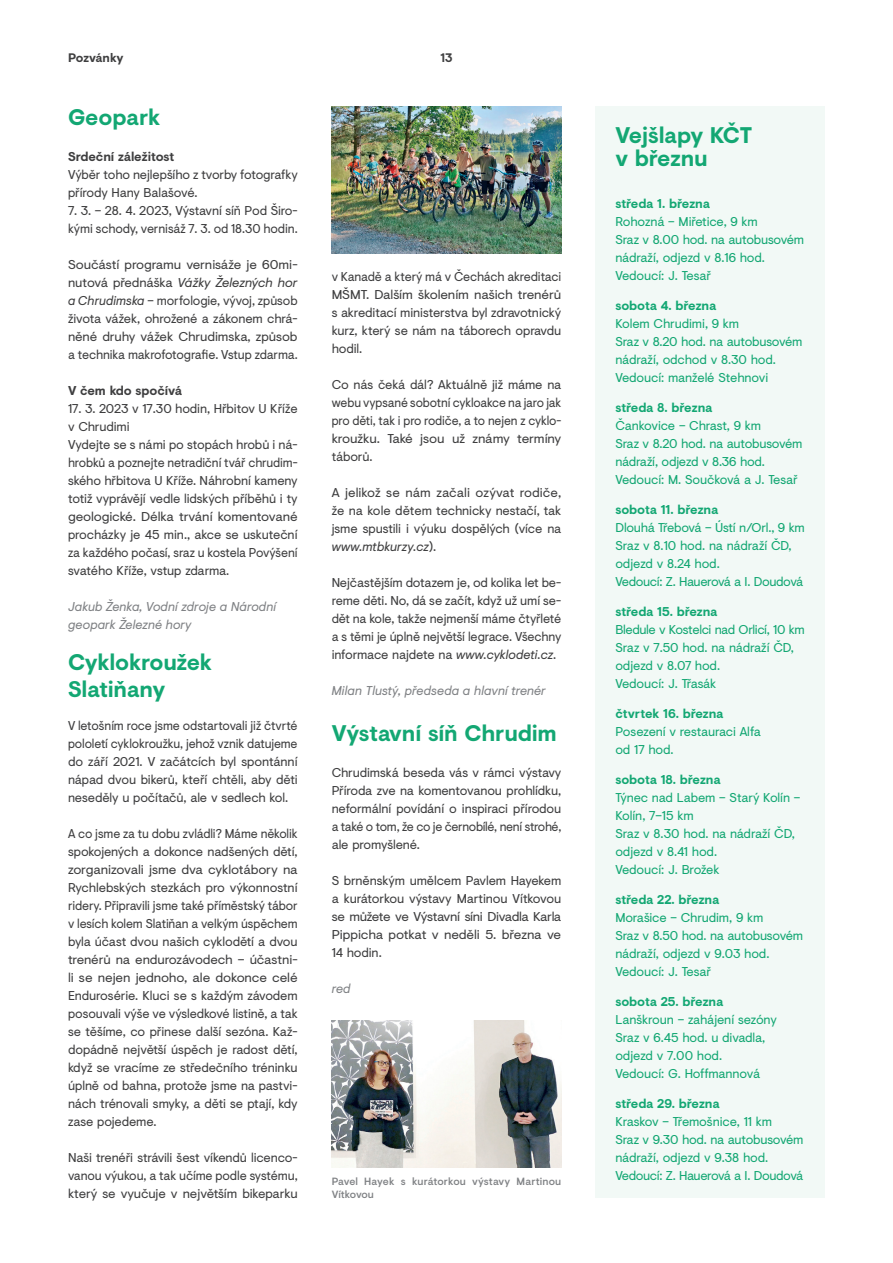
<style>
.page{position:relative;width:893px;height:1263px;background:#fff}
.page>*{position:absolute;margin:0;border:0;box-sizing:border-box;transform-origin:0 0}
.t1{font:700 22.5px/22.5px "Visuelt";letter-spacing:-.01em;color:#13a773}
.t2{font:12.75px/18px "Visuelt";letter-spacing:-.01em;color:#3e3e3f;text-align:justify}
.t3{font:12.75px/18px "Visuelt";letter-spacing:-.015em;color:#13a773}
.t4{font:12.75px/18px "Visuelt";letter-spacing:-.01em;color:#3e3e3f;text-align:justify;scale:.96 1}
.t5{font:12.75px/18px "Visuelt";letter-spacing:-.01em;color:#3e3e3f;text-align:justify;scale:1.04 1}
.t6{font:700 12.75px "Visuelt";letter-spacing:-.01em;color:#13a773}
.t7{font:italic 12.75px/18px "Visuelt";letter-spacing:-.005em;color:#808285}
.t8{font:700 12.75px "Visuelt";letter-spacing:-.01em;color:#3e3e3f}
.t9{font:700 12.3px "Visuelt";color:#3e3e3f}
.t10{font:500 10.5px/12.8px "Visuelt Pro";letter-spacing:.005em;color:#808285}
.s1{font-style:italic}
</style>
<div class="page">
<div style="left:595px;top:106px;width:230px;height:1092px;background:#f2f9f6"></div>
<img style="left:332px;top:1020px;width:229px;height:147px">
<img style="left:332px;top:106px;width:229px;height:147px">
<p class="t9" style="left:68px;top:49px;width:57px">Pozvánky</p>
<p class="t9" style="left:440px;top:49px;width:14px">13</p>
<h1 class="t1" style="left:68px;top:105px;width:94px">Geopark</h1>
<p class="t8" style="left:68px;top:147px;width:108px">Srdeční záležitost</p>
<p class="t2" style="left:68px;top:165px;width:231px">Výběr toho nejlepšího z tvorby fotografky přírody Hany Balašové.</p>
<p class="t2" style="left:68px;top:201px;width:231px">7. 3. – 28. 4. 2023, Výstavní síň Pod Širo&shy;kými schody, vernisáž 7. 3. od 18.30 hodin.</p>
<p class="t5" style="left:68px;top:255px;width:222px">Součástí programu vernisáže je 60mi&shy;nutová přednáška <span class="s1">Vážky Železných hor a Chrudimska</span> – morfologie, vývoj, způsob života vážek, ohrožené a zákonem chrá&shy;něné druhy vážek Chrudimska, způsob a technika makrofotografie. Vstup zdarma.</p>
<p class="t8" style="left:68px;top:381px;width:116px">V čem kdo spočívá</p>
<p class="t2" style="left:68px;top:399px;width:231px;text-align:left">17. 3. 2023 v 17.30 hodin, Hřbitov U Kříže v Chrudimi<br>Vydejte se s námi po stopách hrobů i ná&shy;hrobků a poznejte netradiční tvář chrudim&shy;ského hřbitova U Kříže. Náhrobní kameny totiž vyprávějí vedle lidských příběhů i ty geologické. Délka trvání komentované procházky je 45 min., akce se uskuteční za každého počasí, sraz u kostela Povýšení svatého Kříže, vstup zdarma.</p>
<p class="t7" style="left:68px;top:597px;width:210px">Jakub Ženka, Vodní zdroje a Národní geopark Železné hory</p>
<h1 class="t1" style="left:68px;top:648px;width:146px;line-height:27px">Cyklokroužek<br>Slatiňany</h1>
<p class="t4" style="left:68px;top:716px;width:241px">V letošním roce jsme odstartovali již čtvrté pololetí cyklokroužku, jehož vznik datujeme do září 2021. V začátcích byl spontánní nápad dvou bikerů, kteří chtěli, aby děti neseděly u počítačů, ale v sedlech kol.</p>
<p class="t4" style="left:68px;top:824px;width:241px">A co jsme za tu dobu zvládli? Máme několik spokojených a dokonce nadšených dětí, zorganizovali jsme dva cyklotábory na Rychlebských stezkách pro výkonnostní ridery. Připravili jsme také příměstský tábor v lesích kolem Slatiňan a velkým úspěchem byla účast dvou našich cyklodětí a dvou trenérů na endurozávodech – účastni&shy;li se nejen jednoho, ale dokonce celé Endurosérie. Kluci se s každým závodem posouvali výše ve výsledkové listině, a tak se těšíme, co přinese další sezóna. Kaž&shy;dopádně největší úspěch je radost dětí, když se vracíme ze středečního tréninku úplně od bahna, protože jsme na pastvi&shy;nách trénovali smyky, a děti se ptají, kdy zase pojedeme.</p>
<p class="t2" style="left:68px;top:1148px;width:231px">Naši trenéři strávili šest víkendů licenco&shy;vanou výukou, a tak učíme podle systému, který se vyučuje v největším bikeparku</p>
<p class="t2" style="left:332px;top:267px;width:231px">v Kanadě a který má v Čechách akreditaci MŠMT. Dalším školením našich trenérů s akreditací ministerstva byl zdravotnický kurz, který se nám na táborech opravdu hodil.</p>
<p class="t2" style="left:332px;top:375px;width:231px">Co nás čeká dál? Aktuálně již máme na webu vypsané sobotní cykloakce na jaro jak pro děti, tak i pro rodiče, a to nejen z cyklo&shy;kroužku. Také jsou už známy termíny táborů.</p>
<p class="t2" style="left:332px;top:483px;width:231px">A jelikož se nám začali ozývat rodiče, že na kole dětem technicky nestačí, tak jsme spustili i výuku dospělých (více na <span class="s1">www.mtbkurzy.cz</span>).</p>
<p class="t2" style="left:332px;top:573px;width:231px">Nejčastějším dotazem je, od kolika let be&shy;reme děti. No, dá se začít, když už umí se&shy;dět na kole, takže nejmenší máme čtyřleté a s těmi je úplně největší legrace. Všechny informace najdete na <span class="s1">www.cyklodeti.cz</span>.</p>
<p class="t7" style="left:332px;top:681px;width:216px">Milan Tlustý, předseda a hlavní trenér</p>
<h1 class="t1" style="left:332px;top:721px;width:227px">Výstavní síň Chrudim</h1>
<p class="t2" style="left:332px;top:763px;width:231px">Chrudimská beseda vás v rámci výstavy Příroda zve na komentovanou prohlídku, neformální povídání o inspiraci přírodou a také o tom, že co je černobílé, není strohé, ale promyšlené.</p>
<p class="t2" style="left:332px;top:871px;width:231px">S brněnským umělcem Pavlem Hayekem a kurátorkou výstavy Martinou Vítkovou se můžete ve Výstavní síni Divadla Karla Pippicha potkat v neděli 5. března ve 14 hodin.</p>
<p class="t7" style="left:332px;top:979px;width:21px">red</p>
<p class="t10" style="left:332px;top:1176px;width:231px">Pavel Hayek s kurátorkou výstavy Martinou<br>Vítkovou</p>
<h1 class="t1" style="left:615px;top:123px;width:138px">Vejšlapy KČT v březnu</h1>
<p class="t6" style="left:615px;top:194px;width:96px">středa 1. března</p>
<p class="t3" style="left:615px;top:212px;width:190px">Rohozná – Miřetice, 9 km<br>Sraz v 8.00 hod. na autobusovém nádraží, odjezd v 8.16 hod.<br>Vedoucí: J. Tesař</p>
<p class="t6" style="left:615px;top:296px;width:102px">sobota 4. března</p>
<p class="t3" style="left:615px;top:314px;width:189px">Kolem Chrudimi, 9 km<br>Sraz v 8.20 hod. na autobusovém nádraží, odchod v 8.30 hod.<br>Vedoucí: manželé Stehnovi</p>
<p class="t6" style="left:615px;top:398px;width:99px">středa 8. března</p>
<p class="t3" style="left:615px;top:416px;width:189px">Čankovice – Chrast, 9 km<br>Sraz v 8.20 hod. na autobusovém nádraží, odjezd v 8.36 hod.<br>Vedoucí: M. Součková a J. Tesař</p>
<p class="t6" style="left:615px;top:500px;width:104px">sobota 11. března</p>
<p class="t3" style="left:615px;top:518px;width:191px">Dlouhá Třebová – Ústí n/Orl., 9 km<br>Sraz v 8.10 hod. na nádraží ČD, odjezd v 8.24 hod.<br>Vedoucí: Z. Hauerová a I. Doudová</p>
<p class="t6" style="left:615px;top:602px;width:104px">středa 15. března</p>
<p class="t3" style="left:615px;top:620px;width:191px">Bledule v Kostelci nad Orlicí, 10 km<br>Sraz v 7.50 hod. na nádraží ČD, odjezd v 8.07 hod.<br>Vedoucí: J. Třasák</p>
<p class="t6" style="left:615px;top:704px;width:110px">čtvrtek 16. března</p>
<p class="t3" style="left:615px;top:722px;width:147px">Posezení v restauraci Alfa od 17 hod.</p>
<p class="t6" style="left:615px;top:770px;width:107px">sobota 18. března</p>
<p class="t3" style="left:615px;top:788px;width:186px">Týnec nad Labem – Starý Kolín –<br>Kolín, 7–15 km<br>Sraz v 8.30 hod. na nádraží ČD, odjezd v 8.41 hod.<br>Vedoucí: J. Brožek</p>
<p class="t6" style="left:615px;top:890px;width:105px">středa 22. března</p>
<p class="t3" style="left:615px;top:908px;width:189px">Morašice – Chrudim, 9 km<br>Sraz v 8.50 hod. na autobusovém nádraží, odjezd v 9.03 hod.<br>Vedoucí: J. Tesař</p>
<p class="t6" style="left:615px;top:992px;width:109px">sobota 25. března</p>
<p class="t3" style="left:615px;top:1010px;width:163px">Lanškroun – zahájení sezóny<br>Sraz v 6.45 hod. u divadla, odjezd v 7.00 hod.<br>Vedoucí: G. Hoffmannová</p>
<p class="t6" style="left:615px;top:1094px;width:106px">středa 29. března</p>
<p class="t3" style="left:615px;top:1112px;width:190px">Kraskov – Třemošnice, 11 km<br>Sraz v 9.30 hod. na autobusovém nádraží, odjezd v 9.38 hod.<br>Vedoucí: Z. Hauerová a I. Doudová</p>
</div>
